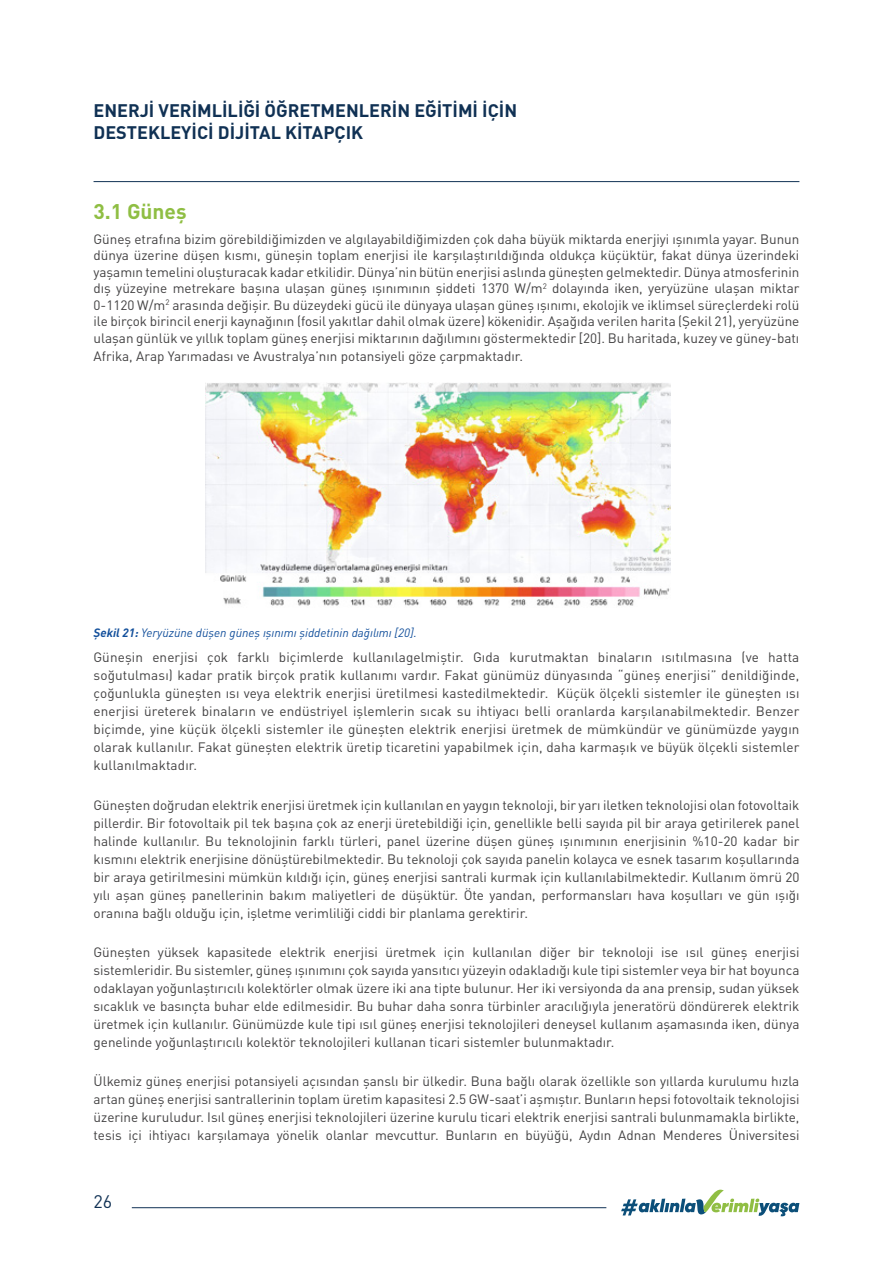
<style>
.page{position:relative;width:893px;height:1263px;background:#fff}
.page>*{position:absolute;margin:0;border:0;box-sizing:border-box;transform-origin:0 0}
.t1{font:700 21px "DIN Pro";color:#8fbe43}
.t2{font:700 18px/21.6px "DIN Pro";color:#103154}
.t3{font:18px "DIN Pro";color:#103154}
.t4{font:13.5px/18px "DIN Pro";color:#424142;text-align:justify}
.t5{font:italic 12px "DIN Pro";color:#124f9b}
.s1{font-weight:700}
</style>
<div class="page">
<hr style="left:132px;top:1207px;width:474px;height:1px;background:#103154">
<hr style="left:94px;top:181px;width:705px;height:1px;background:#103154">
<svg style="left:621px;top:1189px;width:178px;height:27px"></svg>
<img style="left:206px;top:383px;width:465px;height:223px">
<h2 class="t2" style="left:94px;top:99px;width:425px">ENERJİ VERİMLİLİĞİ ÖĞRETMENLERİN EĞİTİMİ İÇİN<br>DESTEKLEYİCİ DİJİTAL KİTAPÇIK</h2>
<h1 class="t1" style="left:94px;top:197px;width:95px">3.1 Güneş</h1>
<p class="t4" style="left:94px;top:229px;width:707px;line-height:16.5px">Güneş etrafına bizim görebildiğimizden ve algılayabildiğimizden çok daha büyük miktarda enerjiyi ışınımla yayar. Bunun dünya üzerine düşen kısmı, güneşin toplam enerjisi ile karşılaştırıldığında oldukça küçüktür, fakat dünya üzerindeki yaşamın temelini oluşturacak kadar etkilidir. Dünya’nin bütün enerjisi aslında güneşten gelmektedir. Dünya atmosferinin dış yüzeyine metrekare başına ulaşan güneş ışınımının şiddeti 1370 W/m<sup>2</sup> dolayında iken, yeryüzüne ulaşan miktar 0-1120 W/m<sup>2</sup> arasında değişir. Bu düzeydeki gücü ile dünyaya ulaşan güneş ışınımı, ekolojik ve iklimsel süreçlerdeki rolü ile birçok birincil enerji kaynağının (fosil yakıtlar dahil olmak üzere) kökenidir. Aşağıda verilen harita (Şekil 21), yeryüzüne ulaşan günlük ve yıllık toplam güneş enerjisi miktarının dağılımını göstermektedir [20]. Bu haritada, kuzey ve güney-batı</p>
<p class="t4" style="left:94px;top:345px;width:431px">Afrika, Arap Yarımadası ve Avustralya’nın potansiyeli göze çarpmaktadır.</p>
<p class="t5" style="left:94px;top:623px;width:325px"><span class="s1">Şekil 21:</span> Yeryüzüne düşen güneş ışınımı şiddetinin dağılımı [20].</p>
<p class="t4" style="left:94px;top:647px;width:707px">Güneşin enerjisi çok farklı biçimlerde kullanılagelmiştir. Gıda kurutmaktan binaların ısıtılmasına (ve hatta soğutulması) kadar pratik birçok pratik kullanımı vardır. Fakat günümüz dünyasında “güneş enerjisi” denildiğinde, çoğunlukla güneşten ısı veya elektrik enerjisi üretilmesi kastedilmektedir. Küçük ölçekli sistemler ile güneşten ısı enerjisi üreterek binaların ve endüstriyel işlemlerin sıcak su ihtiyacı belli oranlarda karşılanabilmektedir. Benzer biçimde, yine küçük ölçekli sistemler ile güneşten elektrik enerjisi üretmek de mümkündür ve günümüzde yaygın olarak kullanılır. Fakat güneşten elektrik üretip ticaretini yapabilmek için, daha karmaşık ve büyük ölçekli sistemler kullanılmaktadır.</p>
<p class="t4" style="left:94px;top:794px;width:707px">Güneşten doğrudan elektrik enerjisi üretmek için kullanılan en yaygın teknoloji, bir yarı iletken teknolojisi olan fotovoltaik pillerdir. Bir fotovoltaik pil tek başına çok az enerji üretebildiği için, genellikle belli sayıda pil bir araya getirilerek panel halinde kullanılır. Bu teknolojinin farklı türleri, panel üzerine düşen güneş ışınımının enerjisinin %10-20 kadar bir kısmını elektrik enerjisine dönüştürebilmektedir. Bu teknoloji çok sayıda panelin kolayca ve esnek tasarım koşullarında bir araya getirilmesini mümkün kıldığı için, güneş enerjisi santrali kurmak için kullanılabilmektedir. Kullanım ömrü 20 yılı aşan güneş panellerinin bakım maliyetleri de düşüktür. Öte yandan, performansları hava koşulları ve gün ışığı oranına bağlı olduğu için, işletme verimliliği ciddi bir planlama gerektirir.</p>
<p class="t4" style="left:94px;top:942px;width:707px">Güneşten yüksek kapasitede elektrik enerjisi üretmek için kullanılan diğer bir teknoloji ise ısıl güneş enerjisi sistemleridir. Bu sistemler, güneş ışınımını çok sayıda yansıtıcı yüzeyin odakladığı kule tipi sistemler veya bir hat boyunca odaklayan yoğunlaştırıcılı kolektörler olmak üzere iki ana tipte bulunur. Her iki versiyonda da ana prensip, sudan yüksek sıcaklık ve basınçta buhar elde edilmesidir. Bu buhar daha sonra türbinler aracılığıyla jeneratörü döndürerek elektrik üretmek için kullanılır. Günümüzde kule tipi ısıl güneş enerjisi teknolojileri deneysel kullanım aşamasında iken, dünya genelinde yoğunlaştırıcılı kolektör teknolojileri kullanan ticari sistemler bulunmaktadır.</p>
<p class="t4" style="left:94px;top:1071px;width:707px">Ülkemiz güneş enerjisi potansiyeli açısından şanslı bir ülkedir. Buna bağlı olarak özellikle son yıllarda kurulumu hızla artan güneş enerjisi santrallerinin toplam üretim kapasitesi 2.5 GW-saat’i aşmıştır. Bunların hepsi fotovoltaik teknolojisi üzerine kuruludur. Isıl güneş enerjisi teknolojileri üzerine kurulu ticari elektrik enerjisi santrali bulunmamakla birlikte, tesis içi ihtiyacı karşılamaya yönelik olanlar mevcuttur. Bunların en büyüğü, Aydın Adnan Menderes Üniversitesi</p>
<h2 class="t3" style="left:94px;top:1187px;width:20px">26</h2>
</div>
